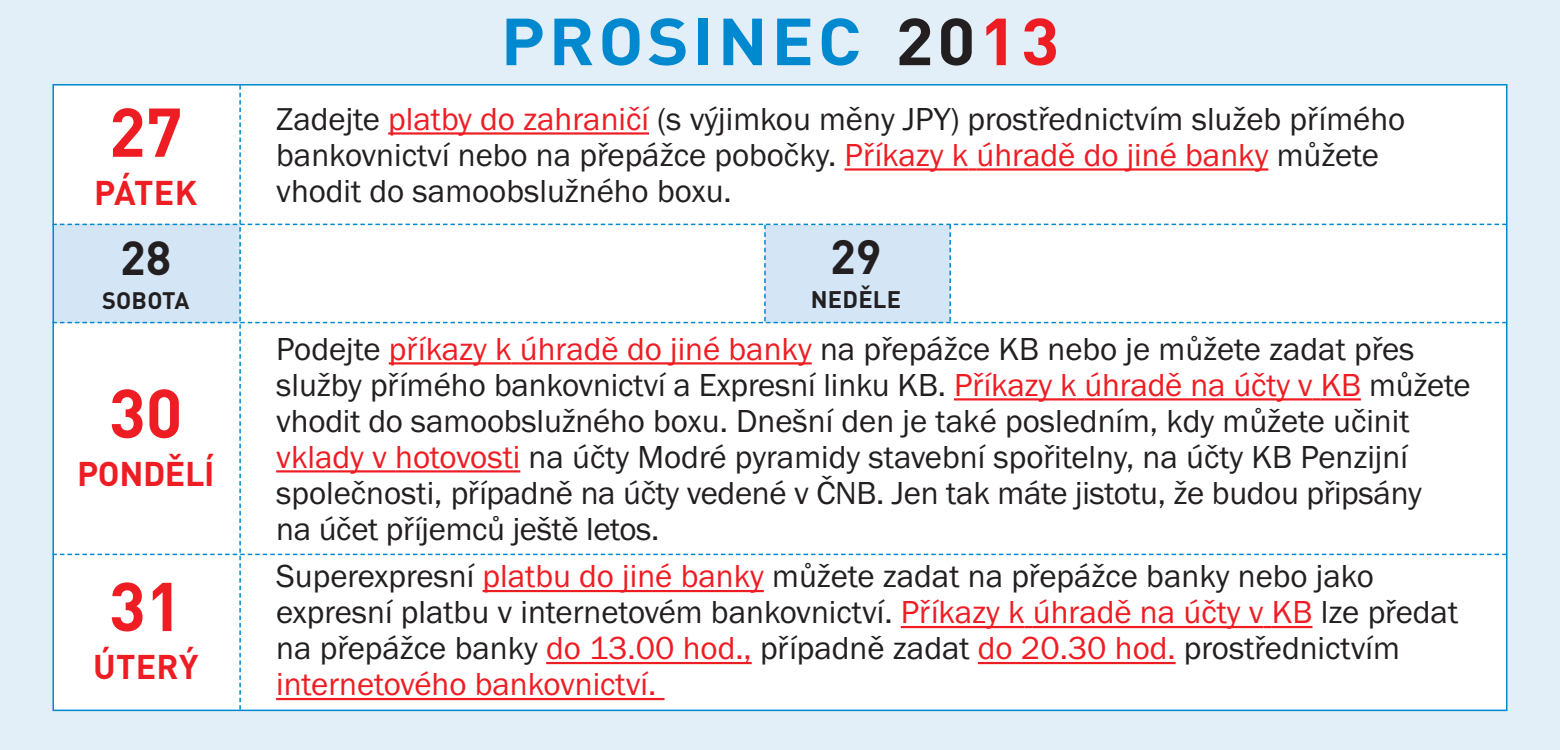
<style>
.page{position:relative;width:1560px;height:750px;background:#e2eef8}
.page>*{position:absolute;margin:0;border:0;box-sizing:border-box;transform-origin:0 0}
.t1{font:700 67.8px "DIN Pro";color:#ee1d23}
.t2{font:700 65.4px "DIN Pro";letter-spacing:.05em;color:#0089cf;scale:1.08 1}
.t3{font:700 47.4px "DIN Pro";color:#231f20}
.t4{font:700 47.1px "DIN Pro";color:#231f20}
.t5{font:700 33.9px "DIN Pro";letter-spacing:-.015em;color:#ee1d23}
.t6{font:33px/36px "Franklin Gothic Itc TCE";color:#231f20}
.t7{font:700 23.7px "DIN Pro";letter-spacing:.01em;color:#231f20}
.s1{color:#231f20}
.s2{color:#ee1d23}
</style>
<div class="page">
<div style="left:52px;top:85px;width:1455px;height:625px;background:#fff"></div>
<hr style="left:977px;top:168px;width:291px;height:3px;background:#ee1d23">
<h1 class="t1" style="left:109px;top:109px;width:75px">27</h1>
<p class="t5" style="left:94px;top:181px;width:104px">PátEk</p>
<h3 class="t4" style="left:120px;top:242px;width:53px">28</h3>
<p class="t7" style="left:102px;top:292px;width:89px">SObOta</p>
<h1 class="t1" style="left:109px;top:390px;width:75px">30</h1>
<p class="t5" style="left:77px;top:462px;width:139px">PONdělí</p>
<h1 class="t1" style="left:109px;top:583px;width:75px">31</h1>
<p class="t5" style="left:93px;top:655px;width:107px">útERý</p>
<h2 class="t2" style="left:501px;top:19px;width:519px">PROSINEC <span class="s1">20</span><span class="s2">13</span></h2>
<p class="t6" style="left:276px;top:101px;width:1131px">Zadejte <span class="s2">platby do zahraničí</span> (s výjimkou měny JPY) prostřednictvím služeb přímého bankovnictví nebo na přepážce pobočky. <span class="s2">Příkazy k úhradě do jiné banky</span> můžete vhodit do samoobslužného boxu.</p>
<h3 class="t3" style="left:830px;top:240px;width:53px">29</h3>
<p class="t7" style="left:811px;top:291px;width:92px">NEdělE</p>
<p class="t6" style="left:276px;top:330px;width:1196px">Podejte <span class="s2">příkazy k úhradě do jiné banky</span> na přepážce KB nebo je můžete zadat přes služby přímého bankovnictví a Expresní linku KB. <span class="s2">Příkazy k úhradě na účty v KB</span> můžete vhodit do samoobslužného boxu. Dnešní den je také posledním, kdy můžete učinit <span class="s2">vklady v hotovosti</span> na účty Modré pyramidy stavební spořitelny, na účty KB Penzijní společnosti, případně na účty vedené v ČNB. Jen tak máte jistotu, že budou připsány<br>na účet příjemců ještě letos.</p>
<p class="t6" style="left:276px;top:558px;width:1183px">Superexpresní <span class="s2">platbu do jiné banky</span> můžete zadat na přepážce banky nebo jako expresní platbu v internetovém bankovnictví. <span class="s2">Příkazy k úhradě na účty v KB</span> lze předat na přepážce banky <span class="s2">do 13.00 hod.,</span> případně zadat <span class="s2">do 20.30 hod.</span> prostřednictvím <span class="s2">internetového bankovnictví.</span></p>
</div>
